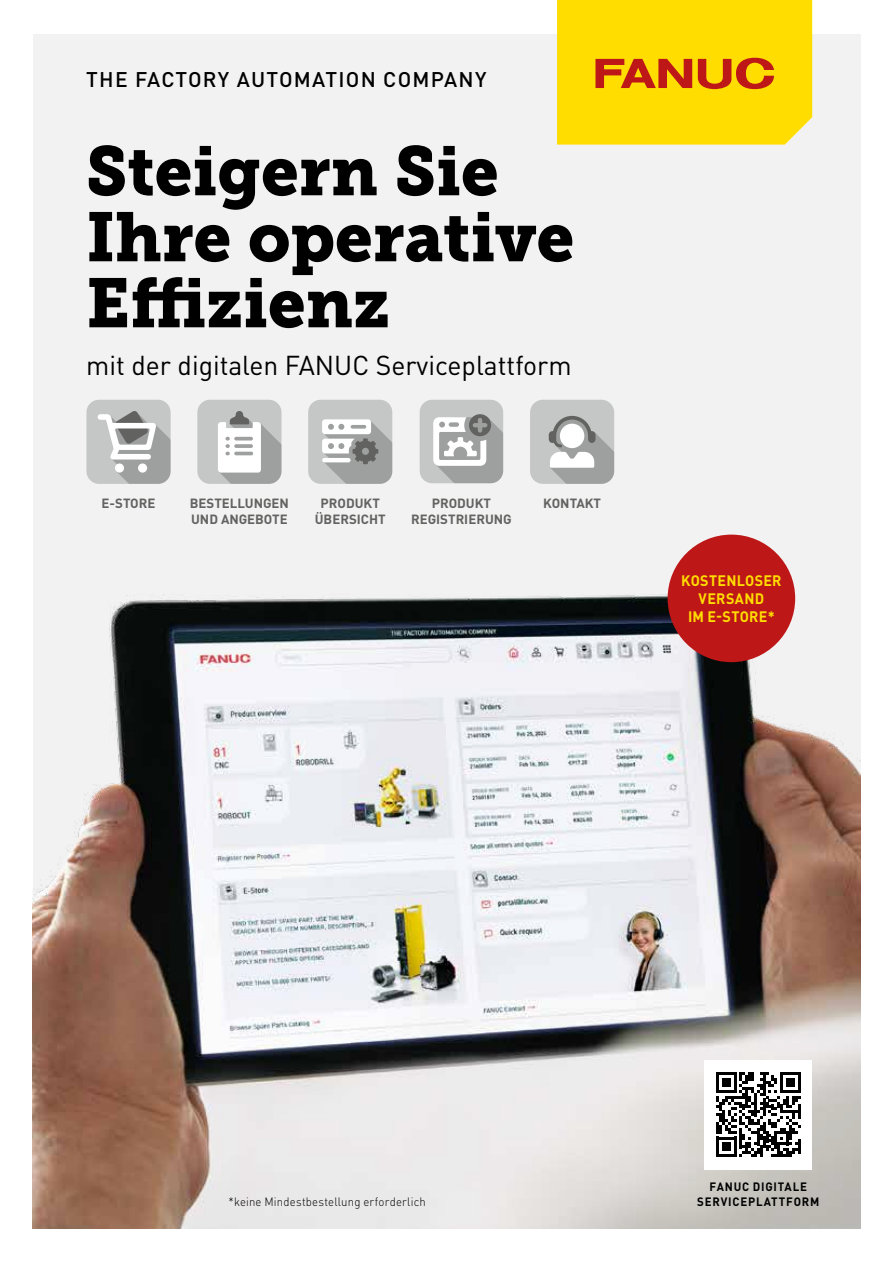
<style>
.page{position:relative;width:893px;height:1263px;background:#fff}
.page>*{position:absolute;margin:0;border:0;box-sizing:border-box;transform-origin:0 0}
.t1{font:69px/66px "Museo Slab 900";color:#000}
.t2{font:27px "DIN Pro";color:#000}
.t3{font:500 21px "DIN Pro";letter-spacing:.06em;color:#000}
.t4{font:700 15px/18px "DIN Pro";letter-spacing:.02em;color:#fd0;text-align:center;scale:.95 1}
.t5{font:700 13.2px/15.9px "DIN Pro";color:#626261;text-align:center}
.t6{font:300 12px "DIN Pro";letter-spacing:.015em;color:#000;scale:.95 1}
.t7{font:700 12px/14.4px "DIN Pro";letter-spacing:.07em;color:#000;text-align:center;scale:.95 1}
</style>
<div class="page">
<img style="left:33px;top:34px;width:827px;height:1195px">
<svg style="left:557px;top:0;width:255px;height:145px;background:#f9cd04"></svg>
<div style="left:530px;top:400px;width:84px;height:84px;background:#c5c6c6;border-radius:13px"></div>
<svg style="left:549px;top:416px;width:65px;height:68px"></svg>
<div style="left:308px;top:400px;width:84px;height:84px;background:#c5c6c6;border-radius:13px"></div>
<svg style="left:322px;top:419px;width:70px;height:65px"></svg>
<hr style="left:322px;top:458px;width:29px;height:4px;background:#fff;border-radius:2px">
<div style="left:86px;top:400px;width:85px;height:84px;background:#c5c6c6;border-radius:13px"></div>
<svg style="left:98px;top:410px;width:73px;height:74px"></svg>
<div style="left:197px;top:400px;width:84px;height:84px;background:#c5c6c6;border-radius:13px"></div>
<svg style="left:218px;top:411px;width:63px;height:73px"></svg>
<div style="left:420px;top:400px;width:83px;height:83px;background:#c5c6c6;border-radius:13px"></div>
<svg style="left:433px;top:414px;width:70px;height:69px;background:#b9b9b9"></svg>
<div style="left:704px;top:1060px;width:108px;height:109px;background:#fff"></div>
<svg style="left:716px;top:1072px;width:84px;height:85px"></svg>
<div style="left:668px;top:535px;width:127px;height:127px;background:#be1717;border-radius:50%"></div>
<h3 class="t3" style="left:86px;top:66px;width:402px">THE FACTORY AUTOMATION COMPANY</h3>
<h1 class="t1" style="left:86px;top:139px;width:490px">Steigern Sie<br>Ihre operative<br>Effizienz</h1>
<h2 class="t2" style="left:86px;top:348px;width:487px">mit der digitalen FANUC Serviceplattform</h2>
<p class="t5" style="left:102px;top:495px;width:55px">E-STORE</p>
<p class="t5" style="left:543px;top:495px;width:60px">KONTAKT</p>
<p class="t5" style="left:190px;top:495px;width:100px;text-align:left">BESTELLUNGEN<br>UND ANGEBOTE</p>
<p class="t5" style="left:315px;top:495px;width:72px">PRODUKT<br>ÜBERSICHT</p>
<p class="t5" style="left:411px;top:495px;width:102px">PRODUKT<br>REGISTRIERUNG</p>
<p class="t4" style="left:681px;top:571px;width:107px">KOSTENLOSER<br>VERSAND<br>IM E-STORE*</p>
<p class="t6" style="left:229px;top:1194px;width:209px">*keine Mindestbestellung erforderlich</p>
<p class="t7" style="left:697px;top:1179px;width:130px">FANUC DIGITALE<br>SERVICEPLATTFORM</p>
</div>
